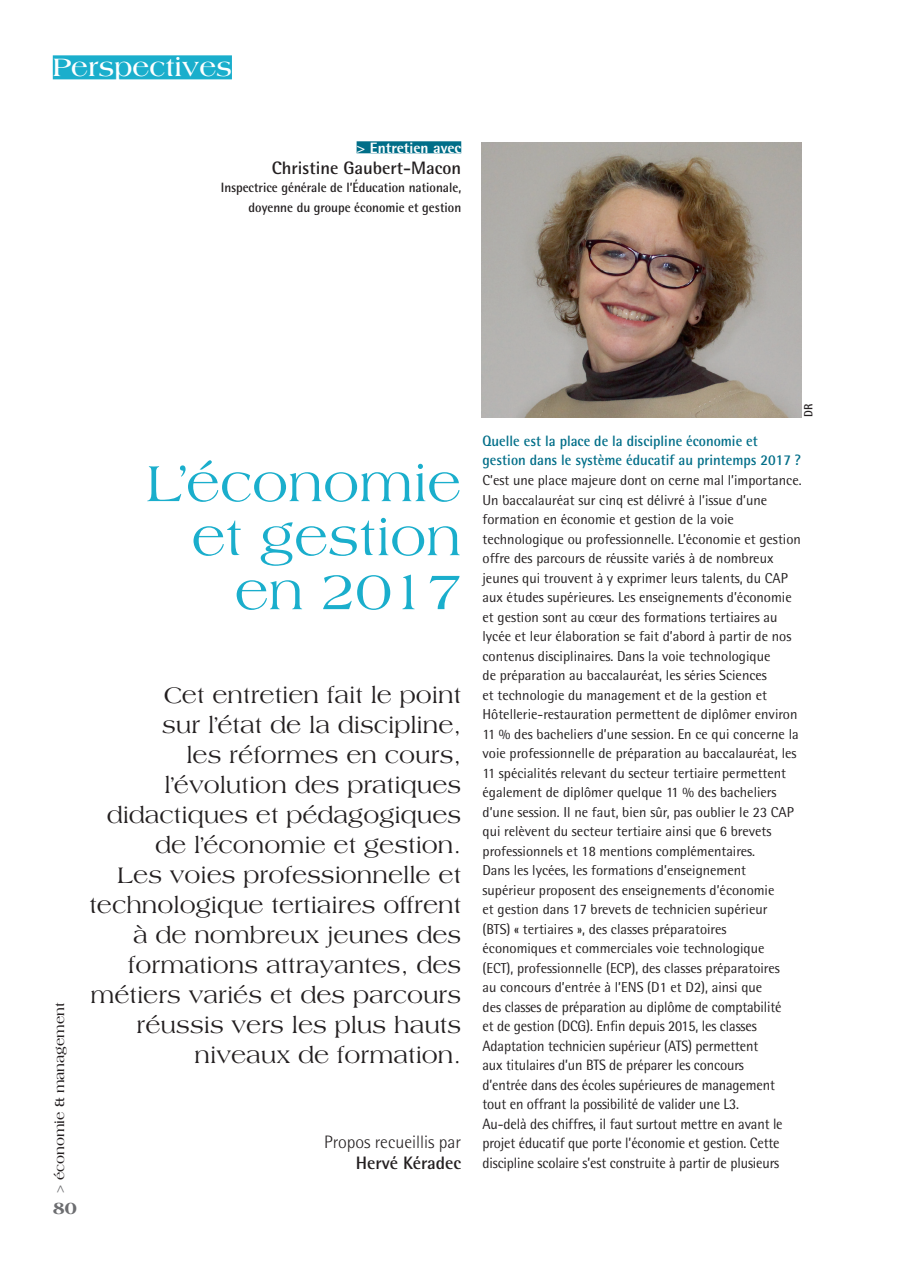
<style>
.page{position:relative;width:897px;height:1267px;background:#fff}
.page>*{position:absolute;margin:0;border:0;box-sizing:border-box;transform-origin:0 0}
.t1{font:54px/54px "Americana Std";color:#1aaecc;text-align:right}
.t2{font:700 27px "Americana Std";color:#fff}
.t3{font:24px/30px "Americana Std";color:#231f20;text-align:right}
.t4{font:700 18px "Rotis Semi Sans Std";color:#231f20}
.t5{font:300 18px "Rotis Semi Sans Std";color:#231f20}
.t6{font:800 18px "Americana Std";color:#6c6d70}
.t7{font:15px/19.5px "Rotis Semi Sans Std";letter-spacing:-.01em;color:#231f20;scale:.95 1}
.t8{font:700 15px/19.5px "Rotis Semi Sans Std";color:#006e88;scale:.95 1}
.t9{font:800 15px "Rotis Semi Sans Std";color:#fff}
.t10{font:14.4px/19.5px "Rotis Semi Sans Std";color:#231f20}
.t11{font:700 13.5px/19.5px "Rotis Semi Sans Std";color:#231f20;text-align:right;scale:.95 1}
.t12{font:700 13.5px "Americana Std";color:#231f20}
.t13{font:700 12px "Rotis Semi Sans Std";color:#231f20;scale:.95 1}
.s1{color:#6c6d70}
.s2{font-family:"Rotis Semi Sans Std"}
.s3{font-size:14.4px}
</style>
<div class="page">
<div style="left:53px;top:55px;width:179px;height:24px;background:#1aaecc"></div>
<div style="left:356px;top:141px;width:105px;height:12px;background:#006e88"></div>
<img style="left:481px;top:142px;width:320px;height:275px">
<h2 class="t2" style="left:53px;top:52px;width:181px">Perspectives</h2>
<p class="t9" style="left:356px;top:139px;width:106px">&gt; Entretien avec</p>
<p class="t4" style="left:272px;top:157px;width:191px">Christine Gaubert-Macon</p>
<p class="t11" style="left:221px;top:178px;width:254px">Inspectrice générale de l’Éducation nationale, doyenne du groupe économie et gestion</p>
<h1 class="t1" style="left:146px;top:457px;width:317px">L’économie et gestion en 2017</h1>
<p class="t12" style="left:52px;top:1192px;width:192px;rotate:-90deg"><span class="s1">&gt;</span> économie <span class="s2">&amp;</span> management</p>
<p class="t6" style="left:53px;top:1197px;width:26px">80</p>
<p class="t3" style="left:89px;top:680px;width:373px">Cet entretien fait le point<br>sur l’état de la discipline,<br>les réformes en cours, l’évolution des pratiques didactiques et pédagogiques de l’économie et gestion.<br>Les voies professionnelle et technologique tertiaires offrent à de nombreux jeunes des formations attrayantes, des métiers variés et des parcours réussis vers les plus hauts niveaux de formation.</p>
<p class="t5" style="left:324px;top:1131px;width:138px">Propos recueillis par</p>
<p class="t4" style="left:356px;top:1151px;width:107px">Hervé Kéradec</p>
<p class="t13" style="left:801px;top:417px;width:15px;rotate:-90deg">DR</p>
<p class="t8" style="left:482px;top:431px;width:337px">Quelle est la place de la discipline économie et gestion dans le système éducatif au printemps 2017 ?</p>
<p class="t10" style="left:482px;top:470px;width:320px">C’est une place majeure dont on cerne mal l’importance.<br>Un baccalauréat sur cinq est délivré à l’issue d’une formation en économie et gestion de la voie technologique ou professionnelle. L’économie et gestion offre des parcours de réussite variés à de nombreux jeunes qui trouvent à y exprimer leurs talents, du CAP aux études supérieures. Les enseignements d’économie et gestion sont au cœur des formations tertiaires au lycée et leur élaboration se fait d’abord à partir de nos contenus disciplinaires. Dans la voie technologique<br>de préparation au baccalauréat, les séries Sciences<br>et technologie du management et de la gestion et Hôtellerie-restauration permettent de diplômer environ 11 % des bacheliers d’une session. En ce qui concerne la voie professionnelle de préparation au baccalauréat, les 11 spécialités relevant du secteur tertiaire permettent également de diplômer quelque 11 % des bacheliers d’une session. Il ne faut, bien sûr, pas oublier le 23 CAP qui relèvent du secteur tertiaire ainsi que 6 brevets professionnels et 18 mentions complémentaires.<br>Dans les lycées, les formations d’enseignement supérieur proposent des enseignements d’économie<br>et gestion dans 17 brevets de technicien supérieur<br>(BTS) « tertiaires », des classes préparatoires économiques et commerciales voie technologique<br>(ECT), professionnelle (ECP), des classes préparatoires<br>au concours d’entrée à l’ENS (D1 et D2), ainsi que</p>
<p class="t7" style="left:482px;top:996px;width:317px"><span class="s3">des</span> classes de préparation au diplôme de comptabilité et de gestion (DCG). Enfin depuis 2015, les classes Adaptation technicien supérieur (ATS) permettent<br>aux titulaires d’un BTS de préparer les concours d’entrée dans des écoles supérieures de management tout en offrant la possibilité de valider une L3.<br>Au-delà des chiffres, il faut surtout mettre en avant le projet éducatif que porte l’économie et gestion. Cette discipline scolaire s’est construite à partir de plusieurs</p>
</div>
